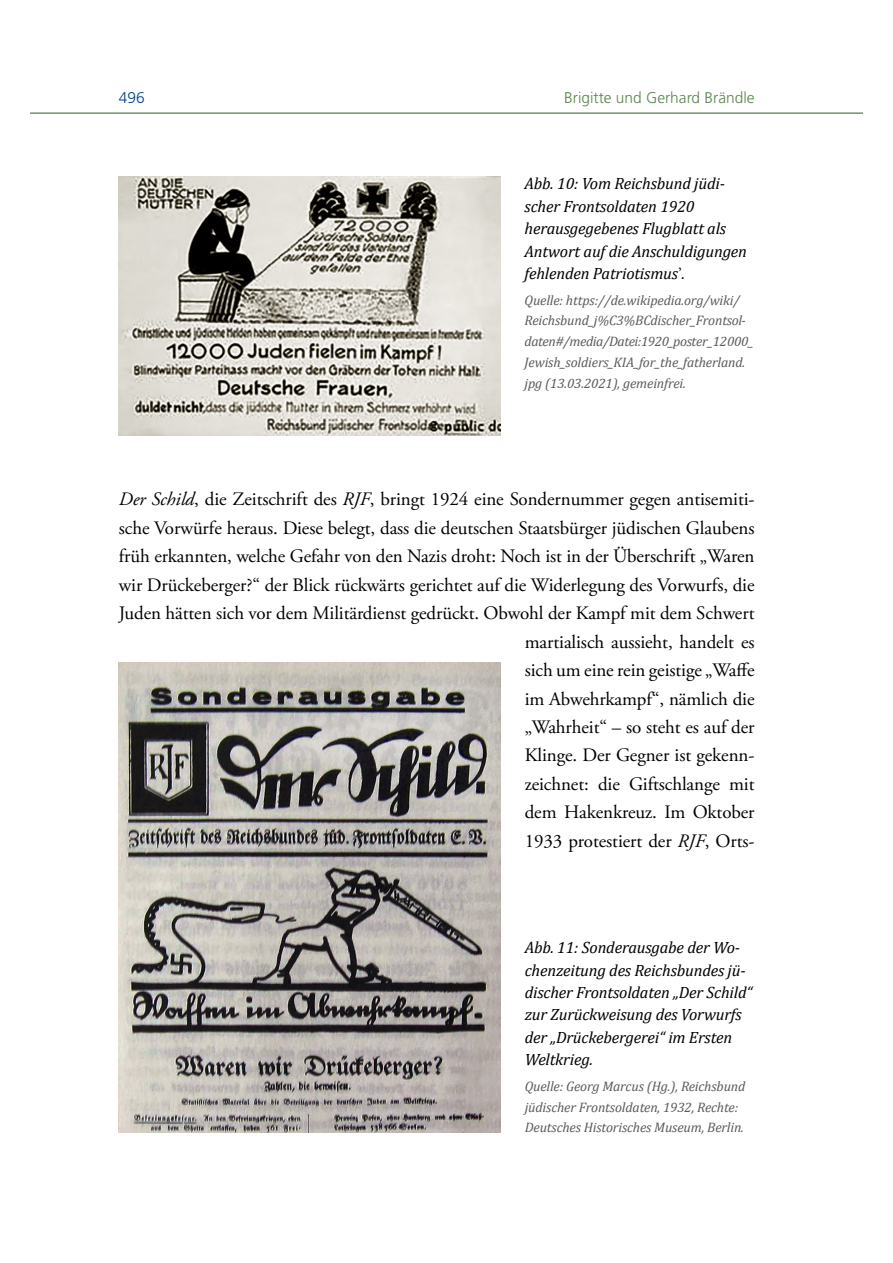
<style>
.page{position:relative;width:893px;height:1263px;background:#fff}
.page>*{position:absolute;margin:0;border:0;box-sizing:border-box;transform-origin:0 0}
.t1{font:18.9px/28.5px "Adobe Garamond Pro";letter-spacing:-.005em;color:#000;text-align:right}
.t2{font:italic 16.35px/22.4px "Cambria";letter-spacing:-.01em;color:#000}
.t3{font:300 15.6px "Frutiger";color:#59854e}
.t4{font:300 15.6px "Frutiger";color:#004290}
.t5{font:italic 13.8px/20.7px "Cambria";letter-spacing:-.01em;color:#5a5b5e}
.s1{font-family:"Adobe Garamond Pro";font-style:normal}
.s2{font-style:italic}
</style>
<div class="page">
<hr style="left:31px;top:112px;width:831px;height:2px;background:#59854e">
<img style="left:119px;top:177px;width:381px;height:259px">
<img style="left:119px;top:663px;width:381px;height:469px">
<p class="t4" style="left:119px;top:89px;width:27px">496</p>
<p class="t3" style="left:564px;top:89px;width:192px">Brigitte und Gerhard Brändle</p>
<p class="t2" style="left:525px;top:172px;width:224px">Abb. 10: Vom Reichsbund jüdi&shy;scher Frontsoldaten 1920 herausgegebenes Flugblatt als<br>Antwort auf die Anschuldigungen fehlenden Patriotismus<span class="s1">’</span>.</p>
<p class="t5" style="left:525px;top:289px;width:230px">Quelle: https://de.wikipedia.org/wiki/ Reichsbund_j%C3%BCdischer_Frontsol&shy;daten#/media/Datei:1920_poster_12000_ Jewish_soldiers_KIA_for_the_fatherland. jpg (13.03.2021), gemeinfrei.</p>
<p class="t1" style="left:119px;top:486px;width:637px"><span class="s2">Der Schild</span>, die Zeitschrift des <span class="s2">RJF</span>, bringt 1924 eine Sondernummer gegen antisemiti&shy;sche Vorwürfe heraus. Diese belegt, dass die deutschen Staatsbürger jüdischen Glaubens früh erkannten, welche Gefahr von den Nazis droht: Noch ist in der Überschrift „Waren wir Drückeberger?“ der Blick rückwärts gerichtet auf die Widerlegung des Vorwurfs, die Juden hätten sich vor dem Militärdienst gedrückt. Obwohl der Kampf mit dem Schwert martialisch aussieht, handelt es<br>sich um eine rein geistige „Waffe<br>im Abwehrkampf“, nämlich die<br>„Wahrheit“ – so steht es auf der<br>Klinge. Der Gegner ist gekenn-<br>zeichnet: die Giftschlange mit<br>dem Hakenkreuz. Im Oktober<br>1933 protestiert der <span class="s2">RJF</span>, Orts-</p>
<p class="t2" style="left:525px;top:936px;width:229px">Abb. 11: Sonderausgabe der Wo&shy;chenzeitung des Reichsbundes jü&shy;discher Frontsoldaten „Der Schild“ zur Zurückweisung des Vorwurfs der „Drückebergerei“ im Ersten<br>Weltkrieg.</p>
<p class="t5" style="left:525px;top:1075px;width:222px">Quelle: Georg Marcus (Hg.), Reichsbund jüdischer Frontsoldaten, 1932, Rechte:<br>Deutsches Historisches Museum, Berlin.</p>
</div>
